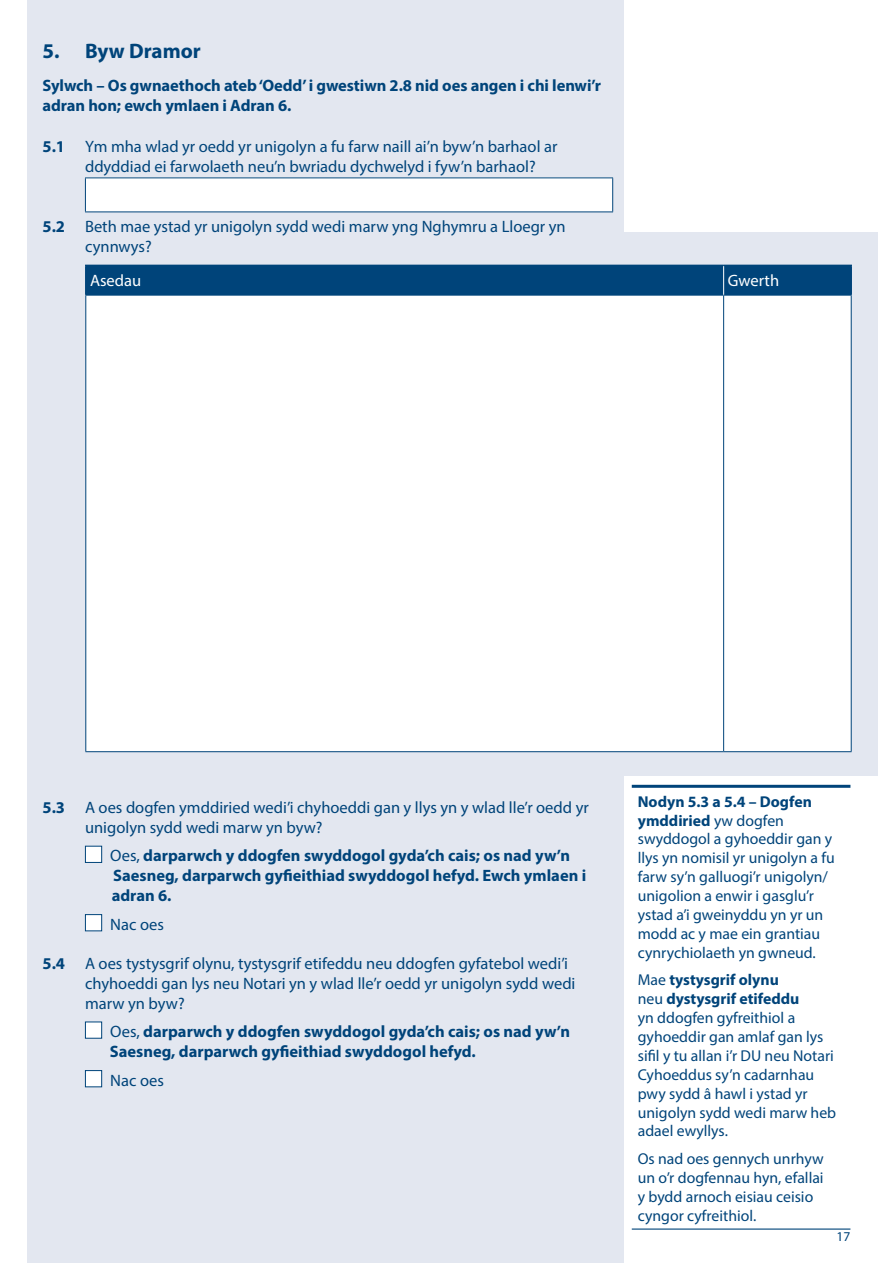
<style>
.page{position:relative;width:893px;height:1263px;background:#fff}
.page>*{position:absolute;margin:0;border:0;box-sizing:border-box;transform-origin:0 0}
.t1{font:700 21px "Myriad Pro";color:#00447a}
.t2{font:16.5px/19.8px "Myriad Pro";color:#00447a}
.t3{font:700 16.5px/19.8px "Myriad Pro";color:#00447a}
.t4{font:16.5px "Myriad Pro";color:#fff}
.t5{font:15.75px/18.9px "Myriad Pro";color:#00447a}
.t6{font:13.5px "Myriad Pro";color:#00447a}
.s1{font-weight:700}
.s2{font-weight:400}
</style>
<div class="page">
<div style="left:27px;top:0;width:596px;height:1263px;background:#e3e7f0"></div>
<div style="left:38px;top:233px;width:839px;height:543px;background:#e3e7f0"></div>
<hr style="left:632px;top:785px;width:218px;height:3px;background:#00447a">
<hr style="left:632px;top:1228px;width:218px;height:1px;background:#00447a">
<div style="left:85px;top:178px;width:528px;height:34px;background:#fff"></div>
<hr style="left:85px;top:177px;width:528px;height:1px;background:#00447a">
<hr style="left:85px;top:178px;width:1px;height:34px;background:#00447a">
<hr style="left:612px;top:178px;width:1px;height:34px;background:#00447a">
<hr style="left:85px;top:212px;width:528px;height:1px;background:#00447a">
<div style="left:86px;top:296px;width:765px;height:455px;background:#fff"></div>
<hr style="left:85px;top:295px;width:1px;height:456px;background:#00447a">
<hr style="left:723px;top:295px;width:1px;height:456px;background:#00447a">
<hr style="left:851px;top:295px;width:1px;height:456px;background:#00447a">
<hr style="left:85px;top:751px;width:639px;height:1px;background:#00447a">
<hr style="left:724px;top:751px;width:128px;height:1px;background:#00447a">
<hr style="left:85px;top:295px;width:639px;height:1px;background:#00447a">
<hr style="left:724px;top:295px;width:128px;height:1px;background:#00447a">
<hr style="left:85px;top:265px;width:639px;height:1px;background:#00447a">
<hr style="left:85px;top:266px;width:2px;height:29px;background:#00447a">
<hr style="left:724px;top:265px;width:128px;height:1px;background:#00447a">
<hr style="left:850px;top:266px;width:2px;height:29px;background:#00447a">
<div style="left:87px;top:265px;width:763px;height:30px;background:#00447a"></div>
<div style="left:85px;top:846px;width:17px;height:17px;background:#fff;border:1px solid #00447a"></div>
<div style="left:85px;top:914px;width:17px;height:17px;background:#fff;border:1px solid #00447a"></div>
<div style="left:85px;top:1021px;width:17px;height:17px;background:#fff;border:1px solid #00447a"></div>
<div style="left:85px;top:1070px;width:17px;height:17px;background:#fff;border:1px solid #00447a"></div>
<h1 class="t1" style="left:43px;top:38px;width:160px">5. Byw Dramor</h1>
<p class="t3" style="left:43px;top:75px;width:560px">Sylwch – Os gwnaethoch ateb ‘Oedd’ i gwestiwn 2.8 nid oes angen i chi lenwi’r adran hon; ewch ymlaen i Adran 6.</p>
<p class="t2" style="left:85px;top:136px;width:474px;text-indent:-43px"><span class="s1">5.1</span> Ym mha wlad yr oedd yr unigolyn a fu farw naill ai’n byw’n barhaol ar ddyddiad ei farwolaeth neu’n bwriadu dychwelyd i fyw’n barhaol?</p>
<p class="t2" style="left:85px;top:217px;width:482px;text-indent:-43px"><span class="s1">5.2</span> Beth mae ystad yr unigolyn sydd wedi marw yng Nghymru a Lloegr yn cynnwys?</p>
<p class="t4" style="left:90px;top:271px;width:53px">Asedau</p>
<p class="t4" style="left:728px;top:271px;width:53px">Gwerth</p>
<p class="t2" style="left:85px;top:798px;width:505px;text-indent:-43px"><span class="s1">5.3</span> A oes dogfen ymddiried wedi’i chyhoeddi gan y llys yn y wlad lle’r oedd yr unigolyn sydd wedi marw yn byw?</p>
<p class="t3" style="left:110px;top:845px;width:477px"><span class="s2">Oes,</span> darparwch y ddogfen swyddogol gyda’ch cais; os nad yw’n<br>Saesneg, darparwch gyfieithiad swyddogol hefyd. Ewch ymlaen i adran 6.</p>
<p class="t2" style="left:110px;top:914px;width:55px">Nac oes</p>
<p class="t2" style="left:85px;top:954px;width:492px;text-indent:-43px"><span class="s1">5.4</span> A oes tystysgrif olynu, tystysgrif etifeddu neu ddogfen gyfatebol wedi’i chyhoeddi gan lys neu Notari yn y wlad lle’r oedd yr unigolyn sydd wedi marw yn byw?</p>
<p class="t3" style="left:110px;top:1021px;width:462px"><span class="s2">Oes,</span> darparwch y ddogfen swyddogol gyda’ch cais; os nad yw’n<br>Saesneg, darparwch gyfieithiad swyddogol hefyd.</p>
<p class="t2" style="left:110px;top:1070px;width:55px">Nac oes</p>
<p class="t5" style="left:638px;top:792px;width:198px"><span class="s1">Nodyn 5.3 a 5.4 – Dogfen ymddiried</span> yw dogfen swyddogol a gyhoeddir gan y llys yn nomisil yr unigolyn a fu farw sy’n galluogi’r unigolyn/ unigolion a enwir i gasglu’r ystad a’i gweinyddu yn yr un modd ac y mae ein grantiau cynrychiolaeth yn gwneud.</p>
<p class="t5" style="left:638px;top:970px;width:200px">Mae <span class="s1">tystysgrif olynu<br></span>neu <span class="s1">dystysgrif etifeddu<br></span>yn ddogfen gyfreithiol a gyhoeddir gan amlaf gan lys sifil y tu allan i’r DU neu Notari<br>Cyhoeddus sy’n cadarnhau pwy sydd â hawl i ystad yr unigolyn sydd wedi marw heb adael ewyllys.</p>
<p class="t5" style="left:638px;top:1149px;width:187px">Os nad oes gennych unrhyw un o’r dogfennau hyn, efallai y bydd arnoch eisiau ceisio cyngor cyfreithiol.</p>
<p class="t6" style="left:837px;top:1228px;width:15px">17</p>
</div>
